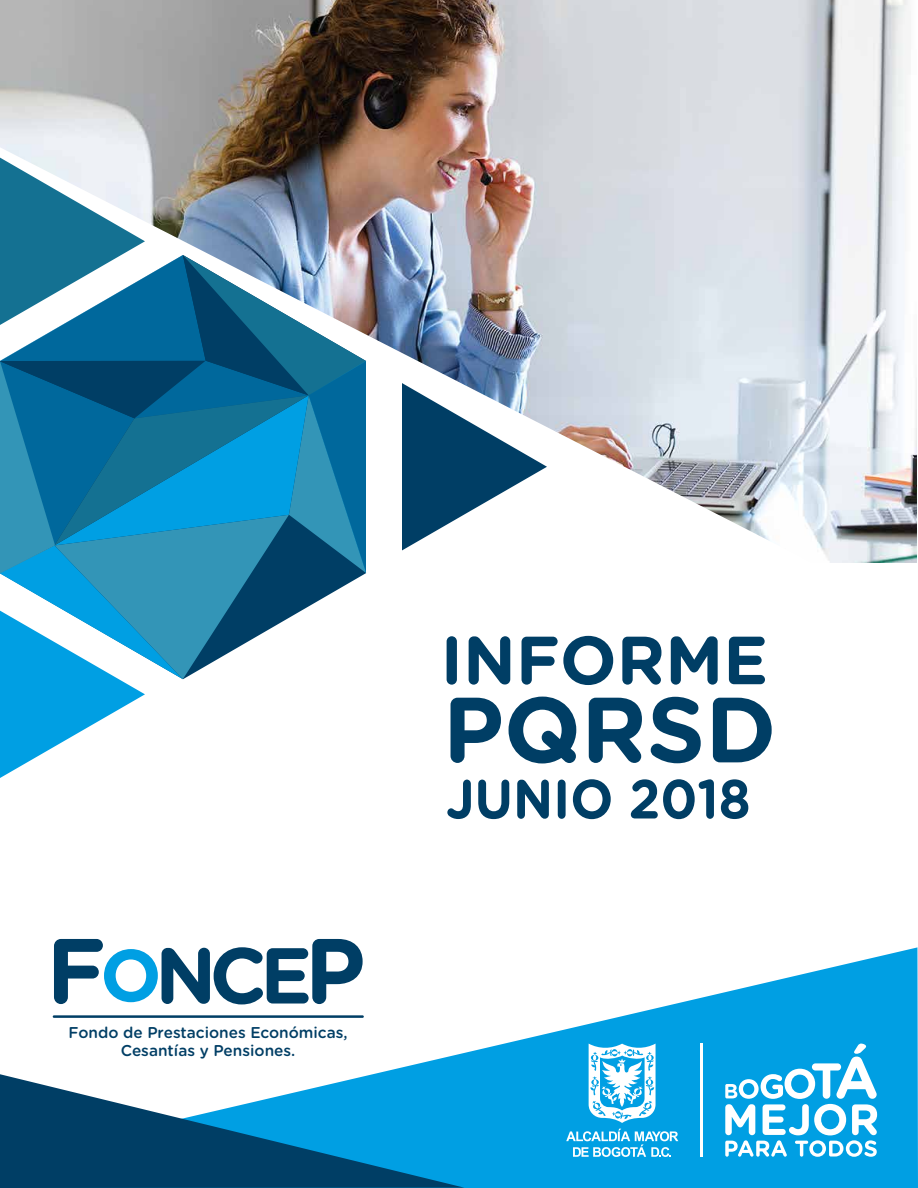
<style>
.page{position:relative;width:918px;height:1188px;background:#fff}
.page>*{position:absolute;margin:0;border:0;box-sizing:border-box;transform-origin:0 0}
.t1{font:700 92.4px "Gotham Rounded";color:#003e65}
.t2{font:700 67.95px "Gotham Rounded";color:#003e65}
.t3{font:700 55.05px "Gotham Rounded";color:#003e65;scale:.92 1}
.t4{font:500 15.6px/17.7px "Gotham Rounded";color:#003e65;text-align:center}
</style>
<div class="page">
<svg style="left:0;top:563px;width:366px;height:215px"></svg>
<img style="left:0;top:0;width:917px;height:563px">
<svg style="left:52px;top:947px;width:866px;height:241px;fill:#009fe3"></svg>
<hr style="left:701px;top:1044px;width:2px;height:113px;background:#fff">
<svg style="left:725px;top:1044px;width:152px;height:113px"></svg>
<svg style="left:566px;top:1129px;width:112px;height:28px"></svg>
<svg style="left:589px;top:1044px;width:67px;height:79px"></svg>
<svg style="left:0;top:1074px;width:464px;height:114px"></svg>
<svg style="left:53px;top:1015px;width:311px;height:3px"></svg>
<svg style="left:54px;top:939px;width:309px;height:65px"></svg>
<p class="t4" style="left:68px;top:1023px;width:281px">Fondo de Prestaciones Económicas,<br>Cesantías y Pensiones.</p>
<h2 class="t2" style="left:441px;top:610px;width:329px">INFORME</h2>
<h1 class="t1" style="left:443px;top:662px;width:335px">PQRSD</h1>
<h3 class="t3" style="left:446px;top:759px;width:333px">JUNIO 2018</h3>
</div>
